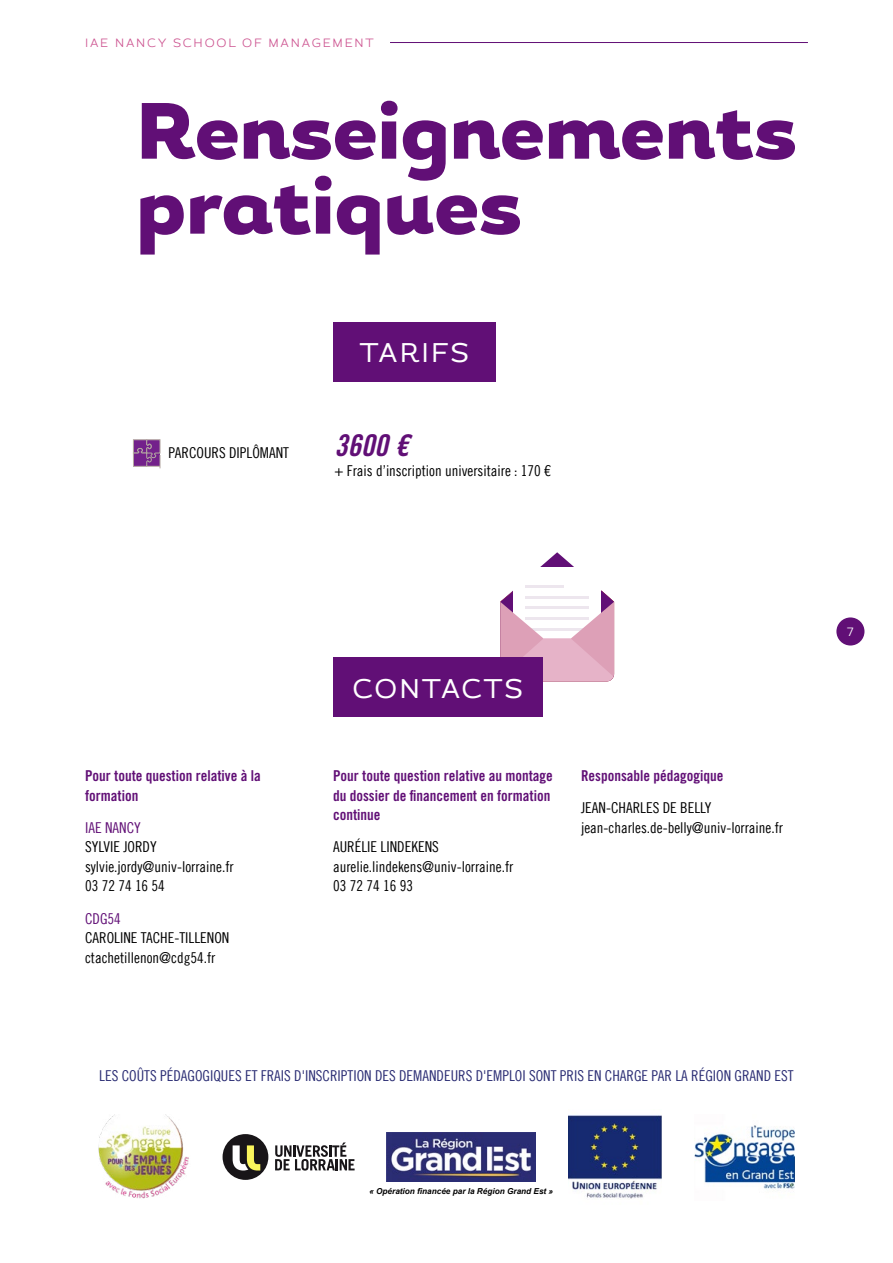
<style>
.page{position:relative;width:893px;height:1263px;background:#fff}
.page>*{position:absolute;margin:0;border:0;box-sizing:border-box;transform-origin:0 0}
.t1{font:900 79.5px/75px "Magallanes";color:#610f76}
.t2{font:30px "Trade Gothic LT Std Bd Cn 20 Obl";color:#610f76}
.t3{font:27px "Magallanes";letter-spacing:.075em;color:#fff}
.t4{font:15px/19.5px "Trade Gothic LT Cond Eighteen";color:#000}
.t5{font:15px/19.5px "Trade Gothic LT Std Bd Cn 20";color:#610f76}
.t6{font:15px "Trade Gothic LT Cond Eighteen";color:#2b2d74}
.t7{font:15px "Trade Gothic LT Cond Eighteen";color:#610f76}
.t8{font:300 12px "Magallanes";letter-spacing:.15em;color:#cc528f}
.t9{font:300 12px "Magallanes";color:#fff}
.t10{font:italic 700 8.25px "Arial";color:#000}
</style>
<div class="page">
<svg style="left:133px;top:439px;width:28px;height:29px"></svg>
<div style="left:836px;top:617px;width:28px;height:28px;background:#610f76;border-radius:50%"></div>
<hr style="left:390px;top:42px;width:418px;height:1px;background:#610f76">
<div style="left:333px;top:322px;width:163px;height:60px;background:#610f76"></div>
<svg style="left:500px;top:552px;width:114px;height:129px"></svg>
<div style="left:333px;top:658px;width:210px;height:59px;background:#610f76"></div>
<img style="left:98px;top:1115px;width:91px;height:84px">
<img style="left:387px;top:1132px;width:149px;height:50px">
<svg style="left:275px;top:1142px;width:80px;height:28px"></svg>
<div style="left:223px;top:1134px;width:45px;height:46px;background:#181518;border-radius:50%"></div>
<svg style="left:233px;top:1145px;width:27px;height:25px"></svg>
<img style="left:568px;top:1115px;width:94px;height:84px">
<img style="left:694px;top:1125px;width:101px;height:64px">
<p class="t8" style="left:85px;top:35px;width:290px">IAE NANCY SCHOOL OF MANAGEMENT</p>
<h1 class="t1" style="left:136px;top:98px;width:662px">Renseignements pratiques</h1>
<h3 class="t3" style="left:360px;top:336px;width:111px">TARIFS</h3>
<p class="t4" style="left:169px;top:443px;width:122px">PARCOURS DIPLÔMANT</p>
<h2 class="t2" style="left:334px;top:427px;width:76px">3600 €</h2>
<p class="t4" style="left:334px;top:460px;width:218px">+ Frais d’inscription universitaire : 170 €</p>
<p class="t5" style="left:85px;top:766px;width:177px">Pour toute question relative à la formation</p>
<p class="t7" style="left:85px;top:818px;width:57px">IAE NANCY</p>
<p class="t4" style="left:85px;top:837px;width:150px">SYLVIE JORDY sylvie.jordy@univ-lorraine.fr<br>03 72 74 16 54</p>
<p class="t7" style="left:85px;top:909px;width:37px">CDG54</p>
<p class="t4" style="left:85px;top:928px;width:146px">CAROLINE TACHE-TILLENON ctachetillenon@cdg54.fr</p>
<h3 class="t3" style="left:353px;top:671px;width:172px">CONTACTS</h3>
<p class="t5" style="left:333px;top:766px;width:221px">Pour toute question relative au montage du dossier de financement en formation continue</p>
<p class="t4" style="left:333px;top:837px;width:182px">AURÉLIE LINDEKENS aurelie.lindekens@univ-lorraine.fr<br>03 72 74 16 93</p>
<p class="t5" style="left:581px;top:766px;width:144px">Responsable pédagogique</p>
<p class="t4" style="left:581px;top:798px;width:203px">JEAN-CHARLES DE BELLY jean-charles.de-belly@univ-lorraine.fr</p>
<p class="t6" style="left:99px;top:1067px;width:696px">LES COÛTS PÉDAGOGIQUES ET FRAIS D'INSCRIPTION DES DEMANDEURS D'EMPLOI SONT PRIS EN CHARGE PAR LA RÉGION GRAND EST</p>
<p class="t10" style="left:369px;top:1185px;width:185px">« Opération financée par la Région Grand Est »</p>
<p class="t9" style="left:847px;top:624px;width:8px">7</p>
</div>
